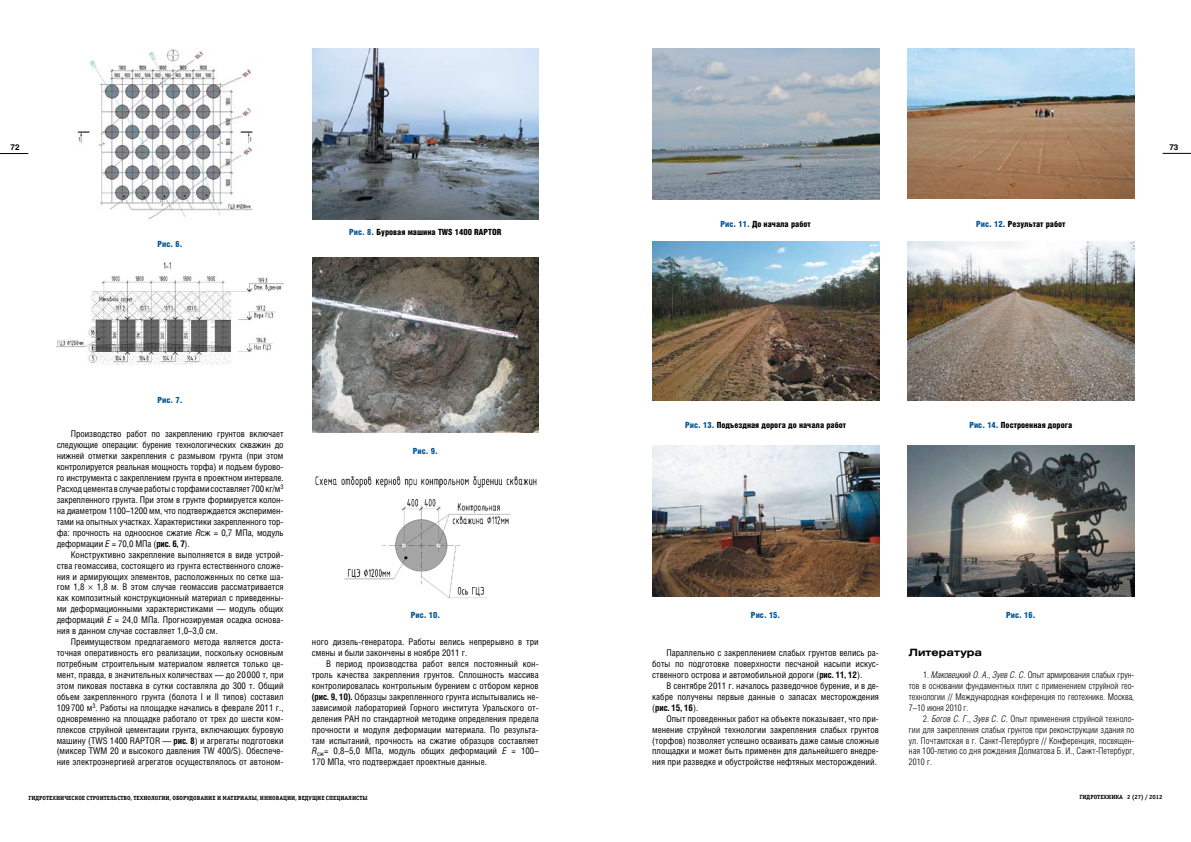
<style>
.page{position:relative;width:1191px;height:842px;background:#fff}
.page>*{position:absolute;margin:0;border:0;box-sizing:border-box;transform-origin:0 0}
.t1{font:700 10px "Helios Ext";color:#000}
.t2{font:9.2px/10.9px "Helios Cond";color:#000;text-align:justify}
.t3{font:300 9.2px/10.9px "Helios Cond";color:#000;text-align:justify}
.t4{font:900 8.5px "Helios Cond";color:#000}
.t5{font:900 8.5px "Helios Cond";color:#005496}
.t6{font:700 8px "Helios";color:#000}
.t7{font:700 6px "Officina Serif C";color:#000}
.s1{color:#005496}
.s2{font-style:italic}
.s3{font-weight:700}
</style>
<div class="page">
<svg style="left:0;top:153px;width:28px;height:1px"></svg>
<svg style="left:1162px;top:153px;width:29px;height:1px"></svg>
<img style="left:77px;top:49px;width:176px;height:170px">
<img style="left:57px;top:262px;width:226px;height:103px">
<img style="left:312px;top:48px;width:227px;height:172px">
<img style="left:312px;top:258px;width:227px;height:174px">
<img style="left:315px;top:476px;width:222px;height:123px">
<img style="left:652px;top:48px;width:227px;height:151px">
<img style="left:907px;top:48px;width:227px;height:150px">
<img style="left:652px;top:242px;width:227px;height:159px">
<img style="left:907px;top:242px;width:227px;height:159px">
<img style="left:652px;top:445px;width:227px;height:151px">
<img style="left:907px;top:445px;width:227px;height:151px">
<p class="t6" style="left:11px;top:143px;width:10px">72</p>
<p class="t6" style="left:1169px;top:143px;width:10px">73</p>
<p class="t5" style="left:158px;top:239px;width:27px">Рис. 6.</p>
<p class="t4" style="left:349px;top:227px;width:154px"><span class="s1">Рис. 8.</span> Буровая машина TWS 1400 RAPTOR</p>
<p class="t4" style="left:720px;top:219px;width:92px"><span class="s1">Рис. 11.</span> До начала работ</p>
<p class="t4" style="left:976px;top:219px;width:91px"><span class="s1">Рис. 12.</span> Результат работ</p>
<p class="t5" style="left:158px;top:395px;width:27px">Рис. 7.</p>
<p class="t4" style="left:685px;top:420px;width:162px"><span class="s1">Рис. 13.</span> Подъездная дорога до начала работ</p>
<p class="t2" style="left:57px;top:428px;width:228px;text-indent:14px">Производство работ по закреплению грунтов включает следующие операции: бурение технологических скважин до нижней отметки закрепления с размывом грунта (при этом контролируется реальная мощность торфа) и подъем бурово&shy;го инструмента с закреплением грунта в проектном интервале.<br>Расход цемента в случае работы с торфами составляет 700 кг/м<sup>3 </sup>закрепленного грунта. При этом в грунте формируется колон&shy;на диаметром 1100–1200 мм, что подтверждается эксперимен&shy;тами на опытных участках. Характеристики закрепленного тор&shy;фа: прочность на одноосное сжатие <span class="s2">R</span>сж = 0,7 МПа, модуль деформации <span class="s2">Е</span> = 70,0 МПа (<span class="s3">рис. 6, 7</span>).</p>
<p class="t2" style="left:57px;top:549px;width:228px;text-indent:14px">Конструктивно закрепление выполняется в виде устрой&shy;ства геомассива, состоящего из грунта естественного сложе&shy;ния и армирующих элементов, расположенных по сетке ша&shy;гом 1,8</p>
<p class="t5" style="left:413px;top:446px;width:27px">Рис. 9.</p>
<p class="t2" style="left:57px;top:581px;width:228px;text-indent:40px">1,8 м. В этом случае геомассив рассматривается как композитный конструкционный материал с приведенны&shy;ми деформационными характеристиками — модуль общих деформаций <span class="s2">Е</span> = 24,0 МПа. Прогнозируемая осадка основа&shy;ния в данном случае составляет 1,0–3,0 см.</p>
<p class="t2" style="left:57px;top:636px;width:228px;text-indent:14px">Преимуществом предлагаемого метода является доста&shy;точная оперативность его реализации, поскольку основным потребным строительным материалом является только це&shy;мент, правда, в значительных количествах — до 20 000 т, при этом пиковая поставка в сутки составляла до 300 т. Общий объем закрепленного грунта (болота I и II типов) составил 109 700 м<sup>3</sup>. Работы на площадке начались в феврале 2011 г., одновременно на площадке работало от трех до шести ком&shy;плексов струйной цементации грунта, включающих буровую машину (TWS 1400 RAPTOR — <span class="s3">рис. 8</span>) и агрегаты подготовки (миксер TWM 20 и высокого давления TW 400/S). Обеспече&shy;ние электроэнергией агрегатов осуществлялось от автоном-</p>
<p class="t2" style="left:652px;top:647px;width:228px;text-indent:14px">Параллельно с закреплением слабых грунтов велись ра&shy;боты по подготовке поверхности песчаной насыпи искус&shy;ственного острова и автомобильной дороги (<span class="s3">рис. 11, 12</span>).</p>
<p class="t5" style="left:411px;top:610px;width:31px">Рис. 10.</p>
<p class="t5" style="left:751px;top:610px;width:31px">Рис. 15.</p>
<p class="t2" style="left:312px;top:636px;width:228px">ного дизель-генератора. Работы велись непрерывно в три смены и были закончены в ноябре 2011 г.</p>
<p class="t2" style="left:312px;top:658px;width:228px;text-indent:14px">В период производства работ велся постоянный кон&shy;троль качества закрепления грунтов. Сплошность массива контролировалась контрольным бурением с отбором кернов <span class="s3">(рис. 9, 10).</span> Образцы закрепленного грунта испытывались не&shy;зависимой лабораторией Горного института Уральского от&shy;деления РАН по стандартной методике определения предела прочности и модуля деформации материала. По результа&shy;там испытаний, прочность на сжатие образцов составляет <span class="s2">R</span><sub>сж</sub>= 0,8–5,0 МПа, модуль общих деформаций <span class="s2">Е</span> = 100– 170 МПа, что подтверждает проектные данные.</p>
<p class="t2" style="left:652px;top:680px;width:228px;text-indent:14px">В сентябре 2011 г. началось разведочное бурение, и в де&shy;кабре получены первые данные о запасах месторождения (<span class="s3">рис. 15, 16</span>).</p>
<p class="t2" style="left:652px;top:713px;width:228px;text-indent:14px">Опыт проведенных работ на объекте показывает, что при&shy;менение струйной технологии закрепления слабых грунтов (торфов) позволяет успешно осваивать даже самые сложные площадки и может быть применен для дальнейшего внедре&shy;ния при разведке и обустройстве нефтяных месторождений.</p>
<p class="t4" style="left:969px;top:420px;width:105px"><span class="s1">Рис. 14.</span> Построенная дорога</p>
<p class="t5" style="left:1006px;top:610px;width:31px">Рис. 16.</p>
<p class="t1" style="left:909px;top:646px;width:75px">Литература</p>
<p class="t3" style="left:909px;top:669px;width:227px;text-indent:14px">1. <span class="s2">Маковецкий О. А., Зуев С. С.</span> Опыт армирования слабых грун&shy;тов в основании фундаментных плит с применением струйной гео&shy;технологии // Международная конференция по геотехнике. Москва, 7–10 июня 2010 г.</p>
<p class="t3" style="left:909px;top:713px;width:227px;text-indent:14px">2. <span class="s2">Богов С. Г., Зуев С. С.</span> Опыт применения струйной техноло&shy;гии для закрепления слабых грунтов при реконструкции здания по ул. Почтамтская в г. Санкт-Петербурге // Конференция, посвящен&shy;ная 100-летию со дня рождения Долматова Б. И., Санкт-Петербург, 2010 г.</p>
<p class="t7" style="left:28px;top:795px;width:341px">гидротехническое строительство, технологии, оборудование и материалы, инновации, ведущие специалисты</p>
<p class="t7" style="left:1079px;top:793px;width:85px">гидротехника 2 (27) / 2012</p>
</div>
